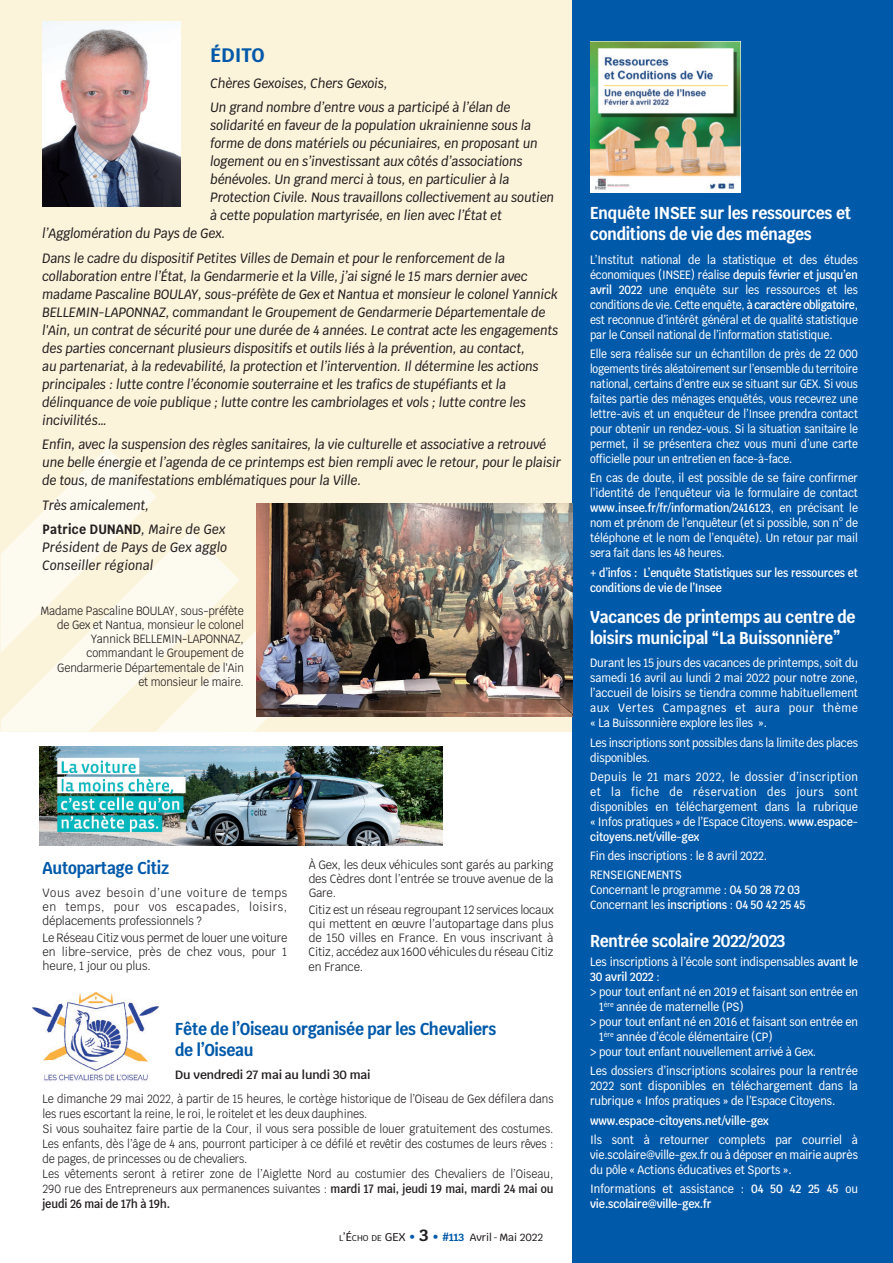
<style>
.page{position:relative;width:893px;height:1263px;background:#fff}
.page>*{position:absolute;margin:0;border:0;box-sizing:border-box;transform-origin:0 0}
.t1{font:700 19.5px "Krub";color:#0159a9}
.t2{font:700 17.25px/21px "Krub";letter-spacing:-.015em;color:#fff;scale:.9 1}
.t3{font:700 17.25px/21px "Krub";letter-spacing:-.015em;color:#0159a9;scale:.9 1}
.t4{font:italic 500 13.5px/18px "Krub";color:#231f20;scale:.9 1}
.t5{font:italic 500 13.5px/18px "Krub";letter-spacing:.02em;color:#231f20;scale:.9 1}
.t6{font:500 12px/15px "Krub";letter-spacing:-.01em;color:#fff;text-align:justify;scale:.9 1}
.t7{font:12px/15px "Krub";letter-spacing:-.01em;color:#231f20;scale:.9 1}
.t8{font:500 12px/15px "Krub";letter-spacing:-.01em;color:#fff;text-align:justify;scale:.88 1}
.t9{font:12px/14.2px "Krub";letter-spacing:-.01em;color:#231f20;text-align:justify;scale:.94 1}
.t10{font:500 12px/15px "Krub";letter-spacing:-.01em;color:#fff;text-align:justify;scale:.86 1}
.t11{font:600 12px/15px "Krub";letter-spacing:-.015em;color:#fff;scale:.9 1}
.t12{font:600 12px/15px "Krub";letter-spacing:-.015em;color:#fff;scale:.88 1}
.t13{font:600 12px "Krub";letter-spacing:-.01em;color:#231f20}
.t14{font:500 10.5px "Krub";color:#231f20}
.s1{font-weight:700;font-style:normal}
.s2{font-weight:600}
.s3{font-size:8.4px}
.s4{font-size:11.25px}
.s5{font-size:11.25px;color:#0159a9}
.s6{font-weight:700;font-size:16.5px}
.s7{font-weight:700;font-size:12px;color:#0159a9}
.s8{font-weight:700;color:#0159a9}
.s9{font-weight:500}
</style>
<div class="page">
<div style="left:0;top:0;width:573px;height:732px;background:#fcf3db"></div>
<svg style="left:0;top:448px;width:323px;height:284px"></svg>
<div style="left:573px;top:0;width:320px;height:1263px;background:#0159a9"></div>
<img style="left:43px;top:21px;width:138px;height:185px">
<img style="left:257px;top:504px;width:316px;height:213px">
<img style="left:33px;top:992px;width:125px;height:89px">
<img style="left:590px;top:41px;width:151px;height:152px">
<img style="left:40px;top:746px;width:403px;height:99px">
<h1 class="t1" style="left:211px;top:44px;width:56px">ÉDITO</h1>
<p class="t4" style="left:211px;top:71px;width:335px;line-height:24.5px">Chères Gexoises, Chers Gexois,<br>Un grand nombre d’entre vous a participé à l’élan de</p>
<p class="t4" style="left:211px;top:117px;width:358px">solidarité en faveur de la population ukrainienne sous la</p>
<p class="t4" style="left:211px;top:135px;width:365px">forme de dons matériels ou pécuniaires, en proposant un</p>
<p class="t4" style="left:211px;top:153px;width:348px">logement ou en s’investissant aux côtés d’associations</p>
<p class="t4" style="left:211px;top:171px;width:334px">bénévoles. Un grand merci à tous, en particulier à la</p>
<p class="t4" style="left:211px;top:189px;width:383px">Protection Civile. Nous travaillons collectivement au soutien</p>
<p class="t4" style="left:211px;top:207px;width:325px">à cette population martyrisée, en lien avec l’État et</p>
<p class="t4" style="left:43px;top:225px;width:205px">l’Agglomération du Pays de Gex.</p>
<p class="t4" style="left:43px;top:249px;width:575px">Dans le cadre du dispositif Petites Villes de Demain et pour le renforcement de la collaboration entre l’État, la Gendarmerie et la Ville, j’ai signé le 15 mars dernier avec madame Pascaline BOULAY, sous-préfète de Gex et Nantua et monsieur le colonel Yannick BELLEMIN-LAPONNAZ, commandant le Groupement de Gendarmerie Départementale de l'Ain, un contrat de sécurité pour une durée de 4 années. Le contrat acte les engagements des parties concernant plusieurs dispositifs et outils liés à la prévention, au contact,<br>au partenariat, à la redevabilité, la protection et l’intervention. Il détermine les actions principales : lutte contre l’économie souterraine et les trafics de stupéfiants et la délinquance de voie publique ; lutte contre les cambriolages et vols ; lutte contre les incivilités…</p>
<p class="t4" style="left:43px;top:435px;width:578px">Enfin, avec la suspension des règles sanitaires, la vie culturelle et associative a retrouvé une belle énergie et l’agenda de ce printemps est bien rempli avec le retour, pour le plaisir de tous, de manifestations emblématiques pour la Ville.</p>
<p class="t4" style="left:43px;top:493px;width:205px;line-height:24.5px">Très amicalement,<br><span class="s1">Patrice DUNAND</span>, Maire de Gex</p>
<p class="t5" style="left:43px;top:538px;width:207px">Président de Pays de Gex agglo<br>Conseiller régional</p>
<p class="t7" style="left:40px;top:603px;width:228px;line-height:14.2px;text-align:right">Madame Pascaline BOULAY, sous-préfète de Gex et Nantua, monsieur le colonel<br>Yannick BELLEMIN-LAPONNAZ, commandant le Groupement de<br>Gendarmerie Départementale de l'Ain<br>et monsieur le maire.</p>
<p class="t3" style="left:43px;top:858px;width:142px">Autopartage Citiz</p>
<p class="t9" style="left:43px;top:885px;width:262px">Vous avez besoin d’une voiture de temps en temps, pour vos escapades, loisirs, déplacements professionnels ?</p>
<p class="t9" style="left:43px;top:930px;width:262px">Le Réseau Citiz vous permet de louer une voiture en libre-service, près de chez vous, pour 1 heure, 1 jour ou plus.</p>
<p class="t9" style="left:309px;top:857px;width:262px">À Gex, les deux véhicules sont garés au parking des Cèdres dont l’entrée se trouve avenue de la Gare.</p>
<p class="t9" style="left:309px;top:902px;width:262px">Citiz est un réseau regroupant 12 services locaux qui mettent en œuvre l’autopartage dans plus de 150 villes en France. En vous inscrivant à Citiz, accédez aux 1600 véhicules du réseau Citiz en France.</p>
<p class="t3" style="left:175px;top:1018px;width:358px">Fête de l’Oiseau organisée par les Chevaliers de l’Oiseau</p>
<p class="t13" style="left:175px;top:1068px;width:197px">Du vendredi 27 mai au lundi 30 mai</p>
<p class="t7" style="left:42px;top:1091px;width:569px">Le dimanche 29 mai 2022, à partir de 15 heures, le cortège historique de l’Oiseau de Gex défilera dans les rues escortant la reine, le roi, le roitelet et les deux dauphines.<br>Si vous souhaitez faire partie de la Cour, il vous sera possible de louer gratuitement des costumes.<br>Les enfants, dès l’âge de 4 ans, pourront participer à ce défilé et revêtir des costumes de leurs rêves : de pages, de princesses ou de chevaliers.<br>Les vêtements seront à retirer zone de l’Aiglette Nord au costumier des Chevaliers de l’Oiseau, 290 rue des Entrepreneurs aux permanences suivantes : <span class="s2">mardi 17 mai, jeudi 19 mai, mardi 24 mai ou jeudi 26 mai de 17h à 19h.</span></p>
<p class="t14" style="left:339px;top:1231px;width:206px"><span class="s3">L</span><span class="s4">’É</span><span class="s3">CHO dE</span> <span class="s4">GEX</span> <span class="s5">•</span> <span class="s6">3</span> <span class="s5">•</span> <span class="s7">#</span><span class="s8">113</span> Avril - Mai 2022</p>
<p class="t2" style="left:590px;top:203px;width:291px">Enquête INSEE sur les ressources et conditions de vie des ménages</p>
<p class="t8" style="left:590px;top:252px;width:306px">L’Institut national de la statistique et des études économiques (INSEE) réalise <span class="s2">depuis février et jusqu’en avril 2022</span> une enquête sur les ressources et les conditions de vie. Cette enquête, <span class="s2">à caractère obligatoire</span>, est reconnue d’intérêt général et de qualité statistique par le Conseil national de l’information statistique.</p>
<p class="t10" style="left:590px;top:346px;width:313px">Elle sera réalisée sur un échantillon de près de 22 000 logements tirés aléatoirement sur l’ensemble du territoire national, certains d’entre eux se situant sur GEX. Si vous faites partie des ménages enquêtés, vous recevrez une lettre-avis et un enquêteur de l’Insee prendra contact pour obtenir un rendez-vous. Si la situation sanitaire le permet, il se présentera chez vous muni d’une carte officielle pour un entretien en face-à-face.</p>
<p class="t8" style="left:590px;top:471px;width:306px">En cas de doute, il est possible de se faire confirmer l’identité de l’enquêteur via le formulaire de contact <span class="s2">www.insee.fr/fr/information/2416123</span>, en précisant le nom et prénom de l’enquêteur (et si possible, son n° de téléphone et le nom de l’enquête). Un retour par mail sera fait dans les 48 heures.</p>
<p class="t12" style="left:590px;top:565px;width:306px">+ d’infos : L’enquête Statistiques sur les ressources et conditions de vie de l’Insee</p>
<p class="t2" style="left:590px;top:606px;width:296px">Vacances de printemps au centre de loisirs municipal “La Buissonnière”</p>
<p class="t6" style="left:590px;top:656px;width:299px">durant les 15 jours des vacances de printemps, soit du samedi 16 avril au lundi 2 mai 2022 pour notre zone, l’accueil de loisirs se tiendra comme habituellement aux Vertes Campagnes et aura pour thème « La Buissonnière explore les îles ».</p>
<p class="t6" style="left:590px;top:735px;width:299px">Les inscriptions sont possibles dans la limite des places disponibles.</p>
<p class="t6" style="left:590px;top:769px;width:299px">depuis le 21 mars 2022, le dossier d’inscription et la fiche de réservation des jours sont disponibles en téléchargement dans la rubrique « Infos pratiques » de l’Espace Citoyens. <span class="s2">www.espace&shy;citoyens.net/ville-gex</span></p>
<p class="t6" style="left:590px;top:846px;width:198px;line-height:19.2px">Fin des inscriptions : le 8 avril 2022.<br>RENSEIGNEMENTS</p>
<p class="t6" style="left:590px;top:883px;width:241px">Concernant le programme : <span class="s2">04 50 28 72 03<br></span>Concernant les <span class="s2">inscriptions</span> : <span class="s2">04 50 42 25 45</span></p>
<p class="t2" style="left:590px;top:930px;width:218px">Rentrée scolaire 2022/2023</p>
<p class="t6" style="left:590px;top:954px;width:299px">Les inscriptions à l’école sont indispensables <span class="s2">avant le</span></p>
<p class="t11" style="left:590px;top:969px;width:79px">30 avril 2022 <span class="s9">:</span></p>
<p class="t6" style="left:590px;top:984px;width:299px">&gt; pour tout enfant né en 2019 et faisant son entrée en</p>
<p class="t6" style="left:599px;top:999px;width:162px">1<sup>ère</sup> année de maternelle (PS)</p>
<p class="t6" style="left:590px;top:1014px;width:299px">&gt; pour tout enfant né en 2016 et faisant son entrée en</p>
<p class="t6" style="left:599px;top:1029px;width:194px">1<sup>ère</sup> année d’école élémentaire (CP)</p>
<p class="t6" style="left:590px;top:1044px;width:253px">&gt; pour tout enfant nouvellement arrivé à Gex.</p>
<p class="t6" style="left:590px;top:1064px;width:299px">Les dossiers d’inscriptions scolaires pour la rentrée 2022 sont disponibles en téléchargement dans la rubrique « Infos pratiques » de l’Espace Citoyens.</p>
<p class="t11" style="left:590px;top:1113px;width:200px">www.espace-citoyens.net/ville-gex</p>
<p class="t6" style="left:590px;top:1132px;width:299px">Ils sont à retourner complets par courriel à vie.scolaire@ville-gex.fr ou à déposer en mairie auprès du pôle « Actions éducatives et Sports ».</p>
<p class="t11" style="left:590px;top:1181px;width:299px"><span class="s9">Informations et assistance :</span> 04 50 42 25 45 <span class="s9">ou </span>vie.scolaire@ville-gex.fr</p>
</div>
